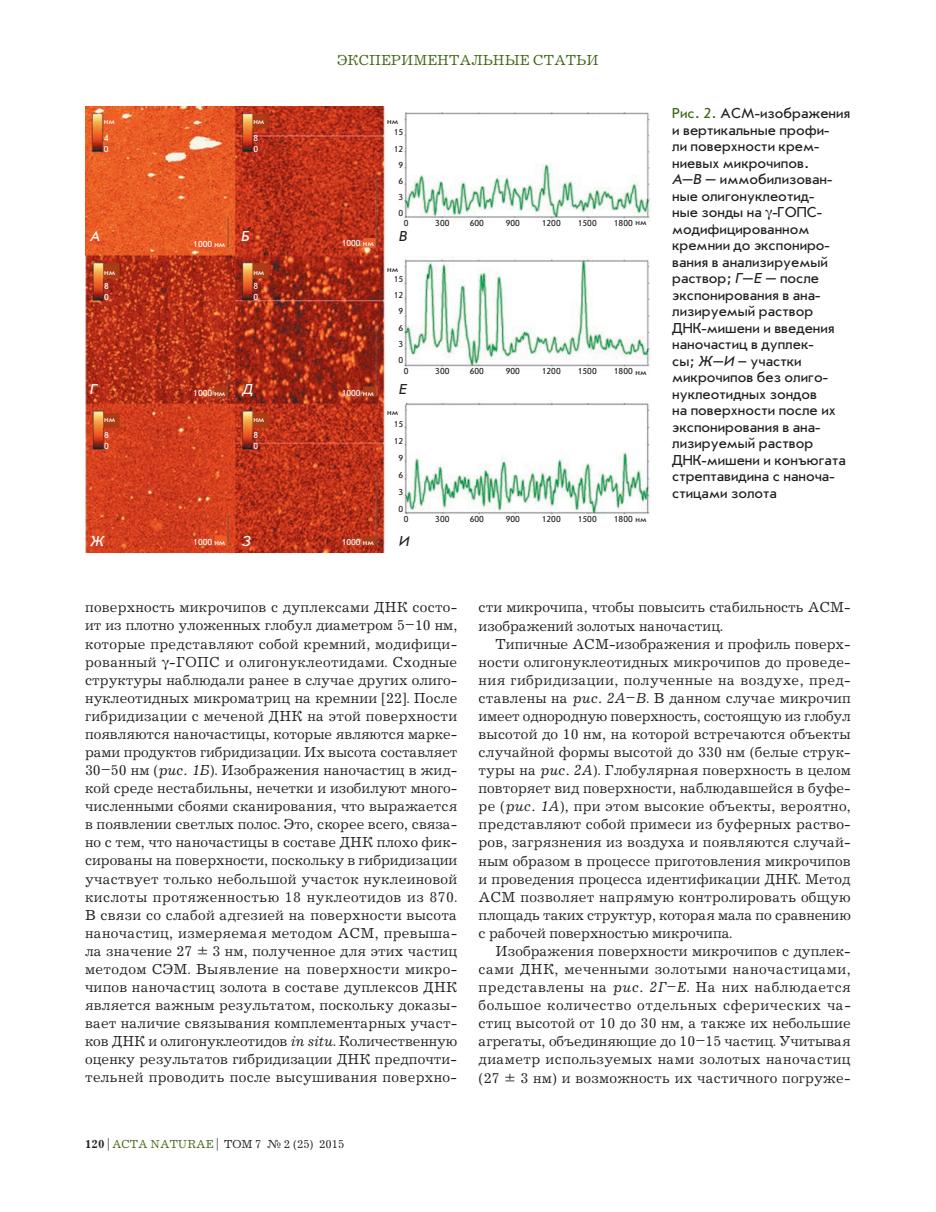
<style>
.page{position:relative;width:936px;height:1212px;background:#fff}
.page>*{position:absolute;margin:0;border:0;box-sizing:border-box;transform-origin:0 0}
.t1{font:15px/18px "Journal C";color:#231f20;text-align:justify}
.t2{font:15px/16.5px "Journal Sans C";color:#231f20}
.t3{font:15px "Journal C";color:#426616}
.t4{font:italic 15px "Journal Sans C";color:#fff}
.t5{font:italic 15px "Journal Sans C";color:#231f20}
.t6{font:12px "Journal C";color:#231f20}
.t7{font:9px/16px "Journal Sans C";color:#231f20;text-align:center}
.t8{font:9px/11.1px "Journal Sans C";color:#fff}
.s1{color:#426616}
.s2{font-style:italic}
.s3{font-family:"Newton C Pro"}
.s4{font-weight:700}
</style>
<div class="page">
<img style="left:85px;top:106px;width:566px;height:447px">
<p class="t3" style="left:337px;top:52px;width:263px">ЭКСПЕРИМЕНТАЛЬНЫЕ СТАТЬИ</p>
<p class="t8" style="left:104px;top:116px;width:13px">нм</p>
<p class="t8" style="left:253px;top:116px;width:13px">нм</p>
<p class="t8" style="left:104px;top:133px;width:6px">4<br>0</p>
<p class="t8" style="left:253px;top:133px;width:6px">8<br>0</p>
<p class="t7" style="left:387px;top:113px;width:13px">нм</p>
<p class="t7" style="left:394px;top:125px;width:11px">15<br>12<br>9<br>6<br>3<br>0</p>
<p class="t7" style="left:404px;top:215px;width:6px">0</p>
<p class="t7" style="left:435px;top:215px;width:16px">300</p>
<p class="t7" style="left:470px;top:215px;width:16px">600</p>
<p class="t7" style="left:506px;top:215px;width:16px">900</p>
<p class="t7" style="left:542px;top:215px;width:20px">1200</p>
<p class="t7" style="left:578px;top:215px;width:20px">1500</p>
<p class="t4" style="left:90px;top:229px;width:11px">А</p>
<p class="t4" style="left:241px;top:229px;width:10px">Б</p>
<p class="t5" style="left:399px;top:229px;width:10px">В</p>
<p class="t8" style="left:193px;top:239px;width:34px">1000 нм</p>
<p class="t8" style="left:342px;top:238px;width:34px">1000 нм</p>
<p class="t8" style="left:104px;top:267px;width:13px">нм</p>
<p class="t8" style="left:253px;top:267px;width:13px">нм</p>
<p class="t8" style="left:104px;top:281px;width:6px">8<br>0</p>
<p class="t8" style="left:253px;top:281px;width:6px">8<br>0</p>
<p class="t7" style="left:387px;top:261px;width:13px">нм</p>
<p class="t7" style="left:394px;top:271px;width:11px">15<br>12<br>9<br>6<br>3<br>0</p>
<p class="t7" style="left:614px;top:215px;width:34px">1800 нм</p>
<p class="t7" style="left:404px;top:363px;width:6px">0</p>
<p class="t7" style="left:435px;top:363px;width:16px">300</p>
<p class="t7" style="left:470px;top:363px;width:16px">600</p>
<p class="t7" style="left:506px;top:363px;width:16px">900</p>
<p class="t7" style="left:542px;top:363px;width:20px">1200</p>
<p class="t7" style="left:578px;top:363px;width:20px">1500</p>
<p class="t7" style="left:614px;top:363px;width:20px">1800</p>
<p class="t7" style="left:635px;top:365px;width:13px">нм</p>
<p class="t4" style="left:90px;top:381px;width:9px">Г</p>
<p class="t4" style="left:241px;top:381px;width:13px">Д</p>
<p class="t5" style="left:399px;top:381px;width:10px">Е</p>
<p class="t8" style="left:193px;top:388px;width:34px">1000 нм</p>
<p class="t8" style="left:342px;top:388px;width:34px">1000 нм</p>
<p class="t8" style="left:104px;top:414px;width:13px">нм</p>
<p class="t8" style="left:253px;top:414px;width:13px">нм</p>
<p class="t8" style="left:104px;top:430px;width:6px">8<br>0</p>
<p class="t8" style="left:253px;top:430px;width:6px">8<br>0</p>
<p class="t7" style="left:387px;top:404px;width:13px">нм</p>
<p class="t7" style="left:394px;top:415px;width:11px;line-height:17.1px">15<br>12<br>9<br>6<br>3<br>0</p>
<p class="t7" style="left:404px;top:511px;width:6px">0</p>
<p class="t7" style="left:435px;top:511px;width:16px">300</p>
<p class="t7" style="left:470px;top:511px;width:16px">600</p>
<p class="t7" style="left:506px;top:511px;width:16px">900</p>
<p class="t7" style="left:542px;top:511px;width:20px">1200</p>
<p class="t7" style="left:578px;top:511px;width:20px">1500</p>
<p class="t4" style="left:90px;top:533px;width:16px">Ж</p>
<p class="t4" style="left:241px;top:533px;width:12px">З</p>
<p class="t5" style="left:399px;top:533px;width:12px">И</p>
<p class="t8" style="left:193px;top:536px;width:34px">1000 нм</p>
<p class="t8" style="left:342px;top:536px;width:34px">1000 нм</p>
<p class="t7" style="left:614px;top:511px;width:34px">1800 нм</p>
<p class="t2" style="left:672px;top:105px;width:180px"><span class="s1">Рис. 2.</span> АСМ-изображения и вертикальные профи-<br>ли поверхности крем&shy;ниевых микрочипов.<br><span class="s2">А–В –</span> иммобилизован&shy;ные олигонуклеотид-<br>ные зонды на <span class="s3">γ</span>-ГОПС&shy;модифицированном кремнии до экспониро&shy;вания в анализируемый раствор; <span class="s2">Г–Е –</span> после экспонирования в ана&shy;лизируемый раствор<br>ДНК-мишени и введения наночастиц в дуплек-<br>сы; <span class="s2">Ж–И</span> – участки микрочипов без олиго&shy;нуклеотидных зондов<br>на поверхности после их экспонирования в ана&shy;лизируемый раствор<br>ДНК-мишени и конъюгата стрептавидина с наноча&shy;стицами золота</p>
<p class="t1" style="left:85px;top:599px;width:374px">поверхность микрочипов с дуплексами ДНК состо&shy;ит из плотно уложенных глобул диаметром 5–10 нм, которые представляют собой кремний, модифици&shy;рованный <span class="s3">γ</span>-ГОПС и олигонуклеотидами. Сходные структуры наблюдали ранее в случае других олиго&shy;нуклеотидных микроматриц на кремнии [22]. После гибридизации с меченой ДНК на этой поверхности появляются наночастицы, которые являются марке&shy;рами продуктов гибридизации. Их высота составляет 30–50 нм (<span class="s2">рис. 1Б</span>). Изображения наночастиц в жид&shy;кой среде нестабильны, нечетки и изобилуют много&shy;численными сбоями сканирования, что выражается в появлении светлых полос. Это, скорее всего, связа&shy;но с тем, что наночастицы в составе ДНК плохо фик&shy;сированы на поверхности, поскольку в гибридизации участвует только небольшой участок нуклеиновой кислоты протяженностью 18 нуклеотидов из 870.<br>В связи со слабой адгезией на поверхности высота наночастиц, измеряемая методом АСМ, превыша&shy;ла значение 27 ± 3 нм, полученное для этих частиц методом СЭМ. Выявление на поверхности микро&shy;чипов наночастиц золота в составе дуплексов ДНК является важным результатом, поскольку доказы&shy;вает наличие связывания комплементарных участ&shy;ков ДНК и олигонуклеотидов <span class="s2">in situ</span>. Количественную оценку результатов гибридизации ДНК предпочти&shy;тельней проводить после высушивания поверхно-</p>
<p class="t1" style="left:478px;top:599px;width:373px">сти микрочипа, чтобы повысить стабильность АСМ&shy;изображений золотых наночастиц.</p>
<p class="t1" style="left:478px;top:635px;width:374px;text-indent:17px">Типичные АСМ-изображения и профиль поверх&shy;ности олигонуклеотидных микрочипов до проведе&shy;ния гибридизации, полученные на воздухе, пред&shy;ставлены на <span class="s2">рис. 2А–В</span>. В данном случае микрочип имеет однородную поверхность, состоящую из глобул высотой до 10 нм, на которой встречаются объекты случайной формы высотой до 330 нм (белые струк&shy;туры на <span class="s2">рис. 2А</span>). Глобулярная поверхность в целом повторяет вид поверхности, наблюдавшейся в буфе&shy;ре (<span class="s2">рис. 1А</span>), при этом высокие объекты, вероятно, представляют собой примеси из буферных раство&shy;ров, загрязнения из воздуха и появляются случай&shy;ным образом в процессе приготовления микрочипов и проведения процесса идентификации ДНК. Метод АСМ позволяет напрямую контролировать общую площадь таких структур, которая мала по сравнению с рабочей поверхностью микрочипа.</p>
<p class="t1" style="left:478px;top:942px;width:374px;text-indent:17px">Изображения поверхности микрочипов с дуплек&shy;сами ДНК, меченными золотыми наночастицами, представлены на <span class="s2">рис. 2Г–Е</span>. На них наблюдается большое количество отдельных сферических ча&shy;стиц высотой от 10 до 30 нм, а также их небольшие агрегаты, объединяющие до 10–15 частиц. Учитывая диаметр используемых нами золотых наночастиц (27 ± 3 нм) и возможность их частичного погруже-</p>
<p class="t6" style="left:85px;top:1137px;width:261px"><span class="s4">120</span> | <span class="s1">ACTA NATURAE</span> | ТОМ 7 № 2 (25) 2015</p>
</div>
